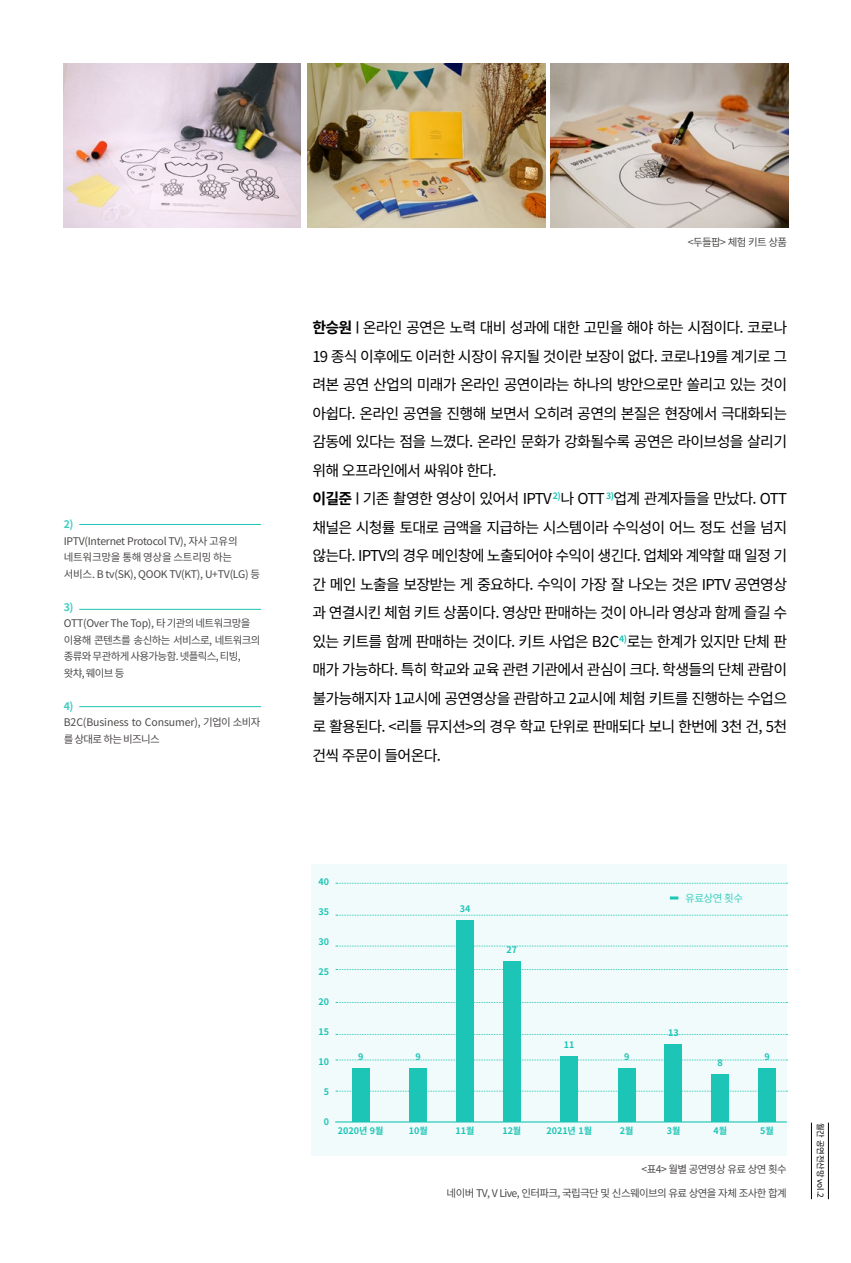
<style>
.page{position:relative;width:851px;height:1263px;background:#fff}
.page>*{position:absolute;margin:0;border:0;box-sizing:border-box;transform-origin:0 0}
.t1{font:15px/28.5px "Noto Sans CJ Kkr";letter-spacing:-.05em;color:#000}
.t2{font:10.5px/16.5px "Noto Sans CJ Kkr";letter-spacing:-.06em;color:#4c4948}
.t3{font:10.5px/16.5px "Noto Sans CJ Kkr";letter-spacing:-.025em;color:#4c4948}
.t4{font:10.5px/16.5px "Noto Sans CJ Kkr";letter-spacing:-.01em;color:#4c4948}
.t5{font:700 10.5px "Noto Sans CJ Kkr";color:#3ecec0}
.t6{font:10.5px "Noto Sans CJ Kkr";letter-spacing:-.05em;color:#3ecec0}
.t7{font:700 9px "Noto Sans CJ Kkr";color:#1cc5b5}
.t8{font:8.25px "Noto Sans CJ Kkr";letter-spacing:-.025em;color:#000}
.s1{font-weight:700}
.s2{font-family:"Nanum Barun Gothic"}
</style>
<div class="page">
<hr style="left:79px;top:524px;width:182px;height:1px;background:#1cc5b5">
<hr style="left:79px;top:609px;width:182px;height:1px;background:#1cc5b5">
<hr style="left:79px;top:706px;width:182px;height:1px;background:#1cc5b5">
<img style="left:63px;top:64px;width:238px;height:164px">
<img style="left:307px;top:64px;width:238px;height:164px">
<img style="left:550px;top:64px;width:238px;height:164px">
<div style="left:311px;top:864px;width:476px;height:291px;background:#f1fbfb"></div>
<svg style="left:336px;top:883px;width:451px;height:1px"></svg>
<svg style="left:336px;top:1002px;width:451px;height:1px"></svg>
<svg style="left:336px;top:915px;width:451px;height:1px"></svg>
<svg style="left:336px;top:1059px;width:451px;height:1px"></svg>
<svg style="left:336px;top:1091px;width:451px;height:1px"></svg>
<svg style="left:336px;top:1034px;width:451px;height:1px"></svg>
<svg style="left:336px;top:946px;width:451px;height:1px"></svg>
<svg style="left:336px;top:969px;width:451px;height:1px"></svg>
<hr style="left:335px;top:1121px;width:451px;height:1px;background:#1cc5b5">
<div style="left:352px;top:1068px;width:17px;height:53px;background:#1cc5b5"></div>
<div style="left:409px;top:1068px;width:17px;height:53px;background:#1cc5b5"></div>
<div style="left:618px;top:1068px;width:17px;height:53px;background:#1cc5b5"></div>
<div style="left:560px;top:1056px;width:17px;height:65px;background:#1cc5b5"></div>
<div style="left:665px;top:1044px;width:17px;height:77px;background:#1cc5b5"></div>
<div style="left:758px;top:1068px;width:17px;height:53px;background:#1cc5b5"></div>
<div style="left:711px;top:1074px;width:17px;height:47px;background:#1cc5b5"></div>
<div style="left:456px;top:920px;width:17px;height:201px;background:#1cc5b5"></div>
<div style="left:503px;top:961px;width:17px;height:160px;background:#1cc5b5"></div>
<svg style="left:669px;top:896px;width:9px;height:3px"></svg>
<hr style="left:828px;top:1123px;width:1px;height:76px;background:#000">
<hr style="left:811px;top:1123px;width:1px;height:76px;background:#000">
<p class="t5" style="left:64px;top:519px;width:11px">2)</p>
<p class="t3" style="left:64px;top:533px;width:198px">IPTV(Internet Protocol TV), 자사 고유의 네트워크망을 통해 영상을 스트리밍 하는 서비스. B tv(SK), QOOK TV(KT), U+TV(LG) 등</p>
<p class="t5" style="left:64px;top:601px;width:11px">3)</p>
<p class="t2" style="left:64px;top:615px;width:198px">OTT(Over The Top), 타 기관의 네트워크망을 이용해 콘텐츠를 송신하는 서비스로, 네트워크의 종류와 무관하게 사용가능함. 넷플릭스, 티빙, 왓챠, 웨이브 등</p>
<p class="t5" style="left:64px;top:700px;width:11px">4)</p>
<p class="t4" style="left:64px;top:714px;width:198px">B2C(Business to Consumer), 기업이 소비자 를 상대로 하는 비즈니스</p>
<p class="t2" style="left:687px;top:234px;width:101px">&lt;두들팝&gt; 체험 키트 상품</p>
<p class="t1" style="left:312px;top:314px;width:476px"><span class="s1">한승원</span> <span class="s2">l</span> 온라인 공연은 노력 대비 성과에 대한 고민을 해야 하는 시점이다. 코로나 19 종식 이후에도 이러한 시장이 유지될 것이란 보장이 없다. 코로나19를 계기로 그 려본 공연 산업의 미래가 온라인 공연이라는 하나의 방안으로만 쏠리고 있는 것이 아쉽다. 온라인 공연을 진행해 보면서 오히려 공연의 본질은 현장에서 극대화되는 감동에 있다는 점을 느꼈다. 온라인 문화가 강화될수록 공연은 라이브성을 살리기 위해 오프라인에서 싸워야 한다.<br><span class="s1">이길준</span> <span class="s2">l</span> 기존 촬영한 영상이 있어서 IPTV <sup>2)</sup>나 OTT <sup>3)</sup>업계 관계자들을 만났다. OTT 채널은 시청률 토대로 금액을 지급하는 시스템이라 수익성이 어느 정도 선을 넘지 않는다. IPTV의 경우 메인창에 노출되어야 수익이 생긴다. 업체와 계약할 때 일정 기 간 메인 노출을 보장받는 게 중요하다. 수익이 가장 잘 나오는 것은 IPTV 공연영상 과 연결시킨 체험 키트 상품이다. 영상만 판매하는 것이 아니라 영상과 함께 즐길 수 있는 키트를 함께 판매하는 것이다. 키트 사업은 B2C<sup>4)</sup>로는 한계가 있지만 단체 판 매가 가능하다. 특히 학교와 교육 관련 기관에서 관심이 크다. 학생들의 단체 관람이 불가능해지자 1교시에 공연영상을 관람하고 2교시에 체험 키트를 진행하는 수업으 로 활용된다. &lt;리틀 뮤지션&gt;의 경우 학교 단위로 판매되다 보니 한번에 3천 건, 5천 건씩 주문이 들어온다.</p>
<p class="t7" style="left:318px;top:876px;width:12px">40</p>
<p class="t7" style="left:318px;top:906px;width:12px">35</p>
<p class="t7" style="left:318px;top:936px;width:12px">30</p>
<p class="t7" style="left:318px;top:966px;width:12px">25</p>
<p class="t7" style="left:318px;top:996px;width:12px">20</p>
<p class="t7" style="left:318px;top:1026px;width:12px">15</p>
<p class="t7" style="left:318px;top:1056px;width:12px">10</p>
<p class="t7" style="left:323px;top:1086px;width:7px">5</p>
<p class="t7" style="left:323px;top:1116px;width:7px">0</p>
<p class="t7" style="left:358px;top:1051px;width:7px">9</p>
<p class="t7" style="left:338px;top:1125px;width:47px">2020년 9월</p>
<p class="t7" style="left:459px;top:904px;width:12px">34</p>
<p class="t7" style="left:506px;top:945px;width:12px">27</p>
<p class="t6" style="left:685px;top:892px;width:59px">유료상연 횟수</p>
<p class="t7" style="left:415px;top:1051px;width:7px">9</p>
<p class="t7" style="left:564px;top:1039px;width:12px">11</p>
<p class="t7" style="left:624px;top:1051px;width:7px">9</p>
<p class="t7" style="left:668px;top:1028px;width:12px">13</p>
<p class="t7" style="left:717px;top:1057px;width:7px">8</p>
<p class="t7" style="left:764px;top:1051px;width:7px">9</p>
<p class="t7" style="left:408px;top:1125px;width:20px">10월</p>
<p class="t7" style="left:455px;top:1125px;width:20px">11월</p>
<p class="t7" style="left:502px;top:1125px;width:20px">12월</p>
<p class="t7" style="left:546px;top:1125px;width:47px">2021년 1월</p>
<p class="t7" style="left:619px;top:1125px;width:15px">2월</p>
<p class="t7" style="left:666px;top:1125px;width:15px">3월</p>
<p class="t7" style="left:713px;top:1125px;width:15px">4월</p>
<p class="t7" style="left:760px;top:1125px;width:15px">5월</p>
<p class="t2" style="left:641px;top:1161px;width:147px">&lt;표4&gt; 월별 공연영상 유료 상연 횟수</p>
<p class="t2" style="left:446px;top:1185px;width:341px">네이버 TV, V Live, 인터파크, 국립극단 및 신스웨이브의 유료 상연을 자체 조사한 합계</p>
<p class="t8" style="left:824px;top:1123px;width:76px;rotate:90deg">월간 공연전산망 vol.2</p>
</div>
